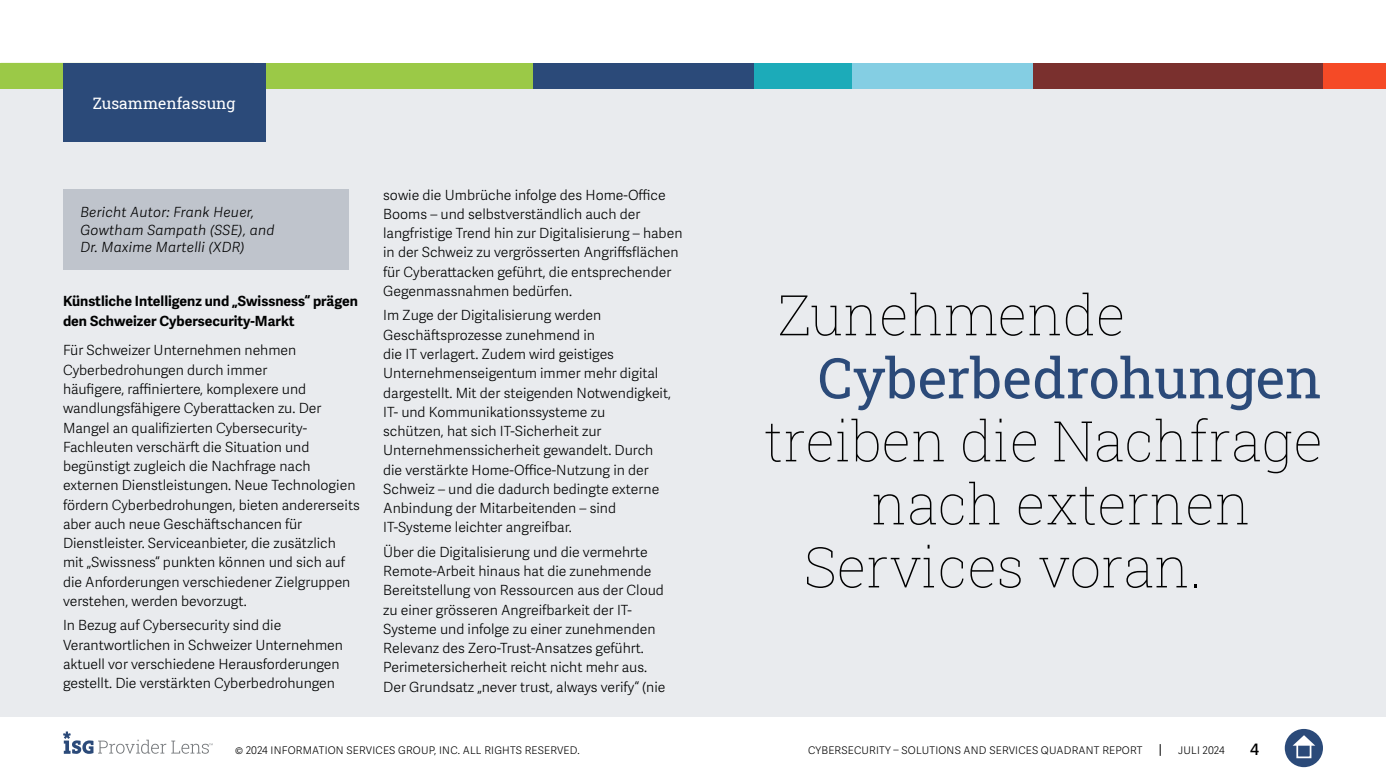
<style>
.page{position:relative;width:1386px;height:780px;background:#fff}
.page>*{position:absolute;margin:0;border:0;box-sizing:border-box;transform-origin:0 0}
.t1{font:100 56px "Roboto Slab";color:#000}
.t2{font:56px "Roboto Slab";color:#2b4a79}
.Section_Label_Blue_B{font:15.75px "Roboto Slab ISG P Regular";color:#fff}
.t3{font:600 15.75px "Adelle Sans";color:#000}
.t4{font:300 14px/19.2px "Adelle Sans";color:#000101}
.t5{font:700 14px/19.2px "Adelle Sans";color:#000101}
.t6{font:italic 300 14px/17.5px "Adelle Sans";letter-spacing:.02em;color:#000}
.t7{font:300 10.5px "Adelle Sans";letter-spacing:.02em;color:#000}
</style>
<div class="page">
<svg style="left:1160px;top:744px;width:1px;height:12px"></svg>
<div style="left:1285px;top:729px;width:38px;height:38px;background:#2b4a79;border-radius:50%"></div>
<svg style="left:1293px;top:735px;width:22px;height:10px"></svg>
<div style="left:1296px;top:743px;width:15px;height:15px;border:2px solid #fff"></div>
<svg style="left:63px;top:731px;width:150px;height:23px"></svg>
<div style="left:0;top:63px;width:1386px;height:654px;background:#e9ebee"></div>
<div style="left:0;top:63px;width:533px;height:25px;background:#9bc947"></div>
<div style="left:533px;top:63px;width:223px;height:25px;background:#2b4a79"></div>
<div style="left:850px;top:63px;width:184px;height:25px;background:#84cee3"></div>
<div style="left:1323px;top:63px;width:63px;height:25px;background:#f54a26"></div>
<div style="left:1033px;top:63px;width:290px;height:25px;background:#7a302e"></div>
<div style="left:754px;top:63px;width:98px;height:25px;background:#1cabb9"></div>
<div style="left:63px;top:63px;width:202px;height:79px;background:#2b4a79"></div>
<div style="left:63px;top:189px;width:285px;height:81px;background:#bfc4cc"></div>
<p class="Section_Label_Blue_B" style="left:93px;top:92px;width:144px">Zusammenfassung</p>
<p class="t6" style="left:80px;top:204px;width:196px">Bericht Autor: Frank Heuer,<br>Gowtham Sampath (SSE), and<br>Dr. Maxime Martelli (XDR)</p>
<p class="t5" style="left:63px;top:292px;width:296px">Künstliche Intelligenz und „Swissness“ prägen den Schweizer Cybersecurity-Markt</p>
<p class="t4" style="left:63px;top:341px;width:298px">Für Schweizer Unternehmen nehmen Cyberbedrohungen durch immer<br>häufigere, raffiniertere, komplexere und wandlungsfähigere Cyberattacken zu. Der Mangel an qualifizierten Cybersecurity-Fachleuten verschärft die Situation und begünstigt zugleich die Nachfrage nach externen Dienstleistungen. Neue Technologien fördern Cyberbedrohungen, bieten andererseits aber auch neue Geschäftschancen für Dienstleister. Serviceanbieter, die zusätzlich mit „Swissness“ punkten können und sich auf die Anforderungen verschiedener Zielgruppen verstehen, werden bevorzugt.</p>
<p class="t4" style="left:63px;top:616px;width:282px">In Bezug auf Cybersecurity sind die Verantwortlichen in Schweizer Unternehmen aktuell vor verschiedene Herausforderungen gestellt. Die verstärkten Cyberbedrohungen</p>
<p class="t4" style="left:383px;top:185px;width:301px">sowie die Umbrüche infolge des Home-Office Booms – und selbstverständlich auch der langfristige Trend hin zur Digitalisierung – haben in der Schweiz zu vergrösserten Angriffsflächen für Cyberattacken geführt, die entsprechender Gegenmassnahmen bedürfen.</p>
<p class="t4" style="left:383px;top:306px;width:289px">Im Zuge der Digitalisierung werden Geschäftsprozesse zunehmend in<br>die IT verlagert. Zudem wird geistiges Unternehmenseigentum immer mehr digital dargestellt. Mit der steigenden Notwendigkeit, IT- und Kommunikationssysteme zu<br>schützen, hat sich IT-Sicherheit zur Unternehmenssicherheit gewandelt. Durch die verstärkte Home-Office-Nutzung in der Schweiz – und die dadurch bedingte externe Anbindung der Mitarbeitenden – sind IT-Systeme leichter angreifbar.</p>
<p class="t4" style="left:383px;top:542px;width:284px">Über die Digitalisierung und die vermehrte Remote-Arbeit hinaus hat die zunehmende Bereitstellung von Ressourcen aus der Cloud zu einer grösseren Angreifbarkeit der IT-Systeme und infolge zu einer zunehmenden Relevanz des Zero-Trust-Ansatzes geführt.<br>Perimetersicherheit reicht nicht mehr aus.<br>Der Grundsatz „never trust, always verify“ (nie</p>
<p class="t1" style="left:778px;top:276px;width:350px">Zunehmende</p>
<p class="t2" style="left:818px;top:339px;width:505px">Cyberbedrohungen</p>
<p class="t1" style="left:764px;top:402px;width:561px">treiben die Nachfrage</p>
<p class="t1" style="left:871px;top:465px;width:381px">nach externen</p>
<p class="t1" style="left:804px;top:528px;width:400px">Services voran.</p>
<p class="t7" style="left:235px;top:744px;width:346px">© 2024 INFORMATION SERVICES GROUP, INC. ALL RIGHTS RESERVED.</p>
<p class="t7" style="left:808px;top:744px;width:336px">CYBERSECURITY – SOLUTIONS AND SERVICES QUADRANT REPORT</p>
<p class="t7" style="left:1178px;top:744px;width:48px">JULI 2024</p>
<p class="t3" style="left:1250px;top:740px;width:10px">4</p>
</div>
